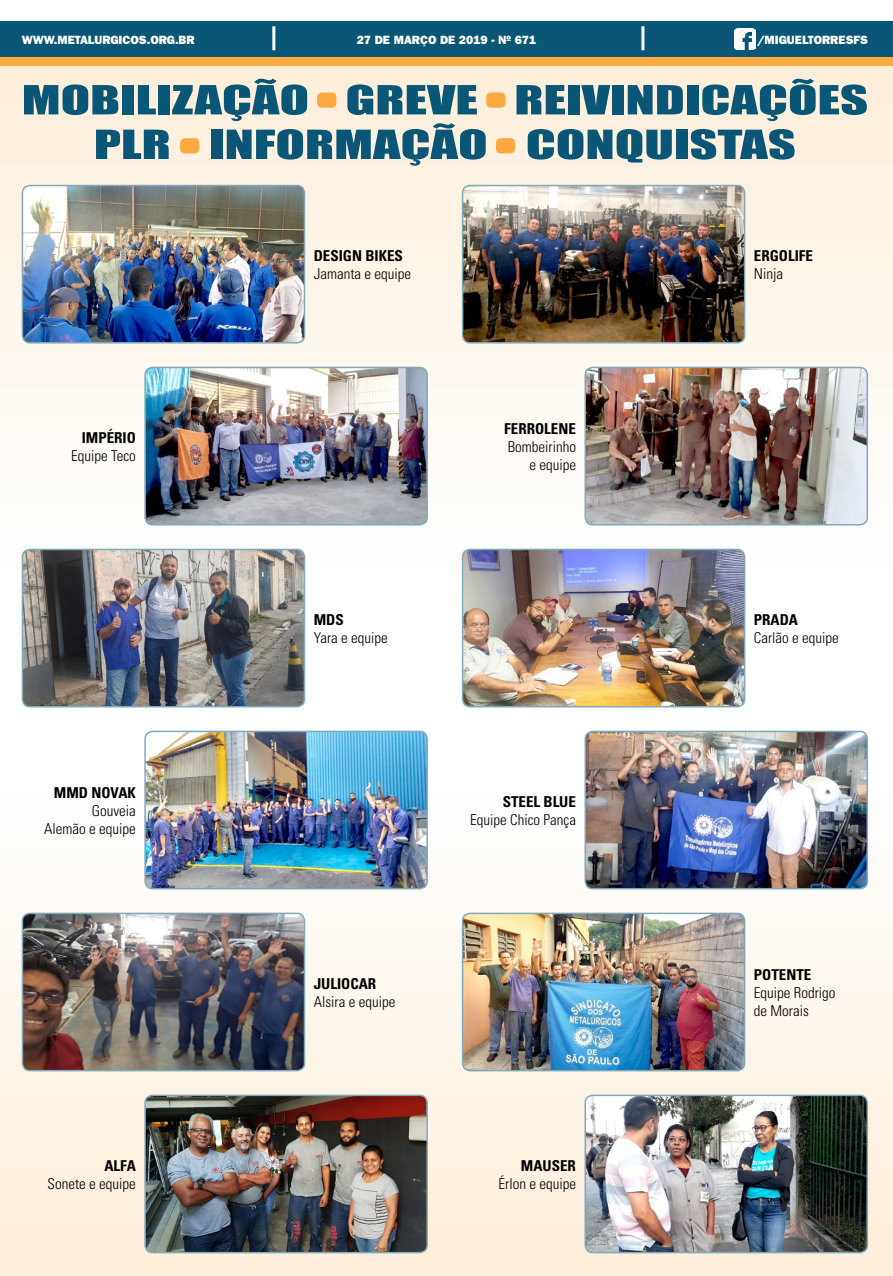
<style>
.page{position:relative;width:893px;height:1276px;background:#fff}
.page>*{position:absolute;margin:0;border:0;box-sizing:border-box;transform-origin:0 0}
.t1{font:37.2px/44.5px "Impact";color:#095676;text-align:center;scale:1.46 1}
.t2{font:300 condensed 15px/18px "Univers";color:#000;text-align:right}
.t3{font:700 condensed 15px "Univers";color:#000}
.t4{font:800 12px "Franklin Gothic";color:#fff}
</style>
<div class="page">
<div style="left:0;top:40px;width:893px;height:530px;background:linear-gradient(to bottom,#feedd8,#fefefe)"></div>
<div style="left:0;top:786px;width:893px;height:490px;background:linear-gradient(to bottom,#fefefe,#feeed9)"></div>
<div style="left:0;top:26px;width:893px;height:40px;background:#fda942"></div>
<div style="left:0;top:21px;width:893px;height:36px;background:#095676"></div>
<img style="left:735px;top:28px;width:21px;height:21px">
<hr style="left:272px;top:26px;width:3px;height:24px;background:#fff">
<hr style="left:641px;top:26px;width:3px;height:24px;background:#fff">
<div style="left:486px;top:92px;width:20px;height:16px;background:#fda942;border-radius:5px"></div>
<div style="left:317px;top:92px;width:19px;height:16px;background:#fda942;border-radius:5px"></div>
<div style="left:180px;top:138px;width:19px;height:15px;background:#fda942;border-radius:5px"></div>
<div style="left:496px;top:138px;width:19px;height:15px;background:#fda942;border-radius:5px"></div>
<img style="left:463px;top:185px;width:282px;height:158px">
<div style="left:462px;top:185px;width:283px;height:158px;border:2px solid #80aaba;border-radius:8px"></div>
<img style="left:22px;top:185px;width:282px;height:158px">
<div style="left:22px;top:185px;width:283px;height:158px;border:2px solid #80aaba;border-radius:8px"></div>
<img style="left:463px;top:549px;width:282px;height:158px">
<div style="left:462px;top:549px;width:283px;height:158px;border:2px solid #80aaba;border-radius:8px"></div>
<img style="left:22px;top:549px;width:282px;height:158px">
<div style="left:22px;top:549px;width:283px;height:158px;border:2px solid #80aaba;border-radius:8px"></div>
<img style="left:463px;top:913px;width:282px;height:157px">
<div style="left:462px;top:912px;width:283px;height:159px;border:2px solid #80aaba;border-radius:8px"></div>
<img style="left:22px;top:913px;width:282px;height:157px">
<div style="left:22px;top:912px;width:283px;height:159px;border:2px solid #80aaba;border-radius:8px"></div>
<img style="left:585px;top:367px;width:282px;height:158px">
<div style="left:584px;top:367px;width:284px;height:158px;border:2px solid #80aaba;border-radius:8px"></div>
<img style="left:145px;top:367px;width:282px;height:158px">
<div style="left:144px;top:367px;width:284px;height:158px;border:2px solid #80aaba;border-radius:8px"></div>
<img style="left:585px;top:733px;width:282px;height:155px">
<div style="left:584px;top:730px;width:284px;height:159px;border:2px solid #80aaba;border-radius:8px"></div>
<img style="left:145px;top:733px;width:282px;height:155px">
<div style="left:144px;top:730px;width:284px;height:159px;border:2px solid #80aaba;border-radius:8px"></div>
<img style="left:585px;top:1095px;width:282px;height:157px">
<div style="left:584px;top:1094px;width:284px;height:159px;border:2px solid #80aaba;border-radius:8px"></div>
<img style="left:145px;top:1095px;width:282px;height:157px">
<div style="left:144px;top:1094px;width:284px;height:159px;border:2px solid #80aaba;border-radius:8px"></div>
<p class="t4" style="left:22px;top:32px;width:174px">WWW.METALURGICOS.ORG.BR</p>
<p class="t4" style="left:357px;top:32px;width:181px">27 DE MARÇO DE 2019 - Nº 671</p>
<p class="t4" style="left:757px;top:32px;width:112px">/MIGUELTORRESFS</p>
<h1 class="t1" style="left:22px;top:77px;width:581px">MOBILIZAÇÃO GREVE REIVINDICAÇÕES<br>PLR INFORMAÇÃO CONQUISTAS</h1>
<p class="t3" style="left:82px;top:428px;width:56px">IMPÉRIO</p>
<p class="t2" style="left:71px;top:446px;width:66px">Equipe Teco</p>
<p class="t3" style="left:54px;top:783px;width:83px">MMD NOVAK</p>
<p class="t2" style="left:44px;top:801px;width:93px">Gouveia<br>Alemão e equipe</p>
<p class="t3" style="left:104px;top:1156px;width:33px">ALFA</p>
<p class="t2" style="left:48px;top:1174px;width:90px">Sonete e equipe</p>
<p class="t3" style="left:314px;top:246px;width:91px">DESIGN BIKES</p>
<p class="t2" style="left:314px;top:264px;width:99px">Jamanta e equipe</p>
<p class="t3" style="left:314px;top:610px;width:31px">MDS</p>
<p class="t2" style="left:314px;top:628px;width:76px">Yara e equipe</p>
<p class="t3" style="left:314px;top:974px;width:64px">JULIOCAR</p>
<p class="t2" style="left:314px;top:992px;width:83px">Alsira e equipe</p>
<p class="t3" style="left:504px;top:419px;width:73px">FERROLENE</p>
<p class="t2" style="left:508px;top:437px;width:70px">Bombeirinho e equipe</p>
<p class="t3" style="left:503px;top:792px;width:75px">STEEL BLUE</p>
<p class="t2" style="left:470px;top:810px;width:107px">Equipe Chico Pança</p>
<p class="t3" style="left:521px;top:1156px;width:57px">MAUSER</p>
<p class="t2" style="left:499px;top:1174px;width:79px">Érlon e equipe</p>
<p class="t3" style="left:754px;top:246px;width:61px">ERGOLIFE</p>
<p class="t2" style="left:754px;top:264px;width:31px">Ninja</p>
<p class="t3" style="left:754px;top:610px;width:46px">PRADA</p>
<p class="t2" style="left:754px;top:628px;width:86px">Carlão e equipe</p>
<p class="t3" style="left:754px;top:965px;width:59px">POTENTE</p>
<p class="t2" style="left:754px;top:983px;width:83px;text-align:left">Equipe Rodrigo de Morais</p>
</div>
